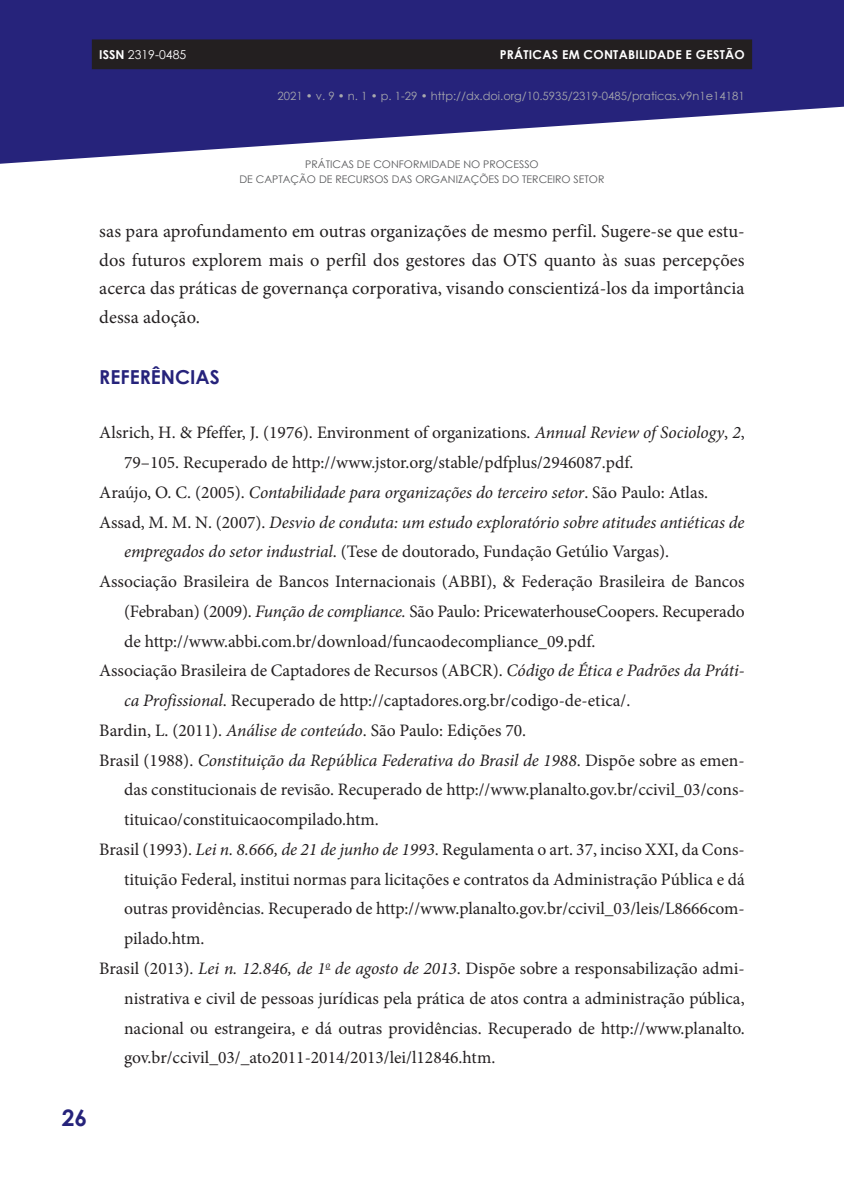
<style>
.page{position:relative;width:844px;height:1191px;background:#fff}
.page>*{position:absolute;margin:0;border:0;box-sizing:border-box;transform-origin:0 0}
.t1{font:700 22.75px "Century Gothic";color:#26237b}
.t2{font:700 19.25px "Century Gothic";color:#26237b}
.t3{font:18.38px/28.9px "Minion Pro";letter-spacing:.005em;color:#231f20;text-align:justify}
.t4{font:17.5px "Minion Pro";color:#231f20}
.t5{font:italic 17.5px "Minion Pro";letter-spacing:-.01em;color:#231f20}
.t6{font:700 12.25px "Century Gothic";letter-spacing:.02em;color:#fff}
.t7{font:12.25px "Century Gothic";color:#fff}
.t8{font:11.38px "Century Gothic";color:#a8a9ad}
.t9{font:10.5px/15.8px "Century Gothic";color:#57585a;text-align:center}
.s1{font-weight:700}
.s2{font-style:italic}
.s3{font-style:normal}
</style>
<div class="page">
<svg style="left:0;top:0;width:843px;height:164px;fill:#26237b"></svg>
<div style="left:92px;top:39px;width:660px;height:30px;background:#231f20"></div>
<p class="t7" style="left:99px;top:46px;width:88px"><span class="s1">ISSN</span> 2319-0485</p>
<p class="t6" style="left:499px;top:45px;width:246px">PRÁTICAS EM CONTABILIDADE E GESTÃO</p>
<p class="t8" style="left:277px;top:88px;width:468px">2021 • v. 9 • n. 1 • p. 1-29 • http://dx.doi.org/10.5935/2319-0485/praticas.v9n1e14181</p>
<p class="t9" style="left:239px;top:156px;width:366px">PRÁTICAS DE CONFORMIDADE NO PROCESSO<br>DE CAPTAÇÃO DE RECURSOS DAS ORGANIZAÇÕES DO TERCEIRO SETOR</p>
<p class="t3" style="left:99px;top:216px;width:646px">sas para aprofundamento em outras organizações de mesmo perfil. Sugere-se que estu&shy;dos futuros explorem mais o perfil dos gestores das OTS quanto às suas percepções acerca das práticas de governança corporativa, visando conscientizá-los da importância dessa adoção.</p>
<p class="t2" style="left:99px;top:362px;width:122px">REFERÊNCIAS</p>
<p class="t4" style="left:99px;top:421px;width:646px">Alsrich, H. &amp; Pfeffer, J. (1976). Environment of organizations. <span class="s2">Annual Review of Sociology</span>, <span class="s2">2</span>,</p>
<p class="t4" style="left:124px;top:451px;width:510px">79–105. Recuperado de http://www.jstor.org/stable/pdfplus/2946087.pdf.</p>
<p class="t5" style="left:99px;top:480px;width:610px"><span class="s3">Araújo, O. C. (2005).</span> Contabilidade para organizações do terceiro setor<span class="s3">. São Paulo: Atlas.</span></p>
<p class="t5" style="left:99px;top:510px;width:646px"><span class="s3">Assad, M. M. N. (2007).</span> Desvio de conduta: um estudo exploratório sobre atitudes antiéticas de</p>
<p class="t4" style="left:124px;top:540px;width:546px"><span class="s2">empregados do setor industrial</span>. (Tese de doutorado, Fundação Getúlio Vargas).</p>
<p class="t4" style="left:99px;top:570px;width:646px">Associação Brasileira de Bancos Internacionais (ABBI), &amp; Federação Brasileira de Bancos</p>
<p class="t4" style="left:124px;top:599px;width:622px">(Febraban) (2009). <span class="s2">Função de compliance.</span> São Paulo: PricewaterhouseCoopers. Recuperado</p>
<p class="t4" style="left:124px;top:629px;width:473px">de http://www.abbi.com.br/download/funcaodecompliance_09.pdf.</p>
<p class="t4" style="left:99px;top:659px;width:646px">Associação Brasileira de Captadores de Recursos (ABCR). <span class="s2">Código de Ética e Padrões da Práti-</span></p>
<p class="t4" style="left:124px;top:689px;width:507px"><span class="s2">ca Profissional</span>. Recuperado de http://captadores.org.br/codigo-de-etica/.</p>
<p class="t4" style="left:99px;top:718px;width:428px">Bardin, L. (2011). <span class="s2">Análise de conteúdo</span>. São Paulo: Edições 70.</p>
<p class="t5" style="left:99px;top:748px;width:646px"><span class="s3">Brasil (1988).</span> Constituição da República Federativa do Brasil de 1988<span class="s3">. Dispõe sobre as emen-</span></p>
<p class="t4" style="left:124px;top:778px;width:622px">das constitucionais de revisão. Recuperado de http://www.planalto.gov.br/ccivil_03/cons-</p>
<p class="t4" style="left:124px;top:808px;width:256px">tituicao/constituicaocompilado.htm.</p>
<p class="t4" style="left:99px;top:837px;width:646px">Brasil (1993). <span class="s2">Lei n. 8.666, de 21 de junho de 1993</span>. Regulamenta o art. 37, inciso XXI, da Cons-</p>
<p class="t4" style="left:124px;top:867px;width:622px">tituição Federal, institui normas para licitações e contratos da Administração Pública e dá</p>
<p class="t4" style="left:124px;top:897px;width:622px">outras providências. Recuperado de http://www.planalto.gov.br/ccivil_03/leis/L8666com-</p>
<p class="t4" style="left:124px;top:927px;width:82px">pilado.htm.</p>
<p class="t4" style="left:99px;top:956px;width:646px">Brasil (2013). <span class="s2">Lei n. 12.846, de 1</span><sup>o</sup> <span class="s2">de agosto de 2013</span>. Dispõe sobre a responsabilização admi-</p>
<p class="t4" style="left:124px;top:986px;width:622px">nistrativa e civil de pessoas jurídicas pela prática de atos contra a administração pública,</p>
<p class="t4" style="left:124px;top:1016px;width:622px">nacional ou estrangeira, e dá outras providências. Recuperado de http://www.planalto.</p>
<p class="t4" style="left:124px;top:1046px;width:372px">gov.br/ccivil_03/_ato2011-2014/2013/lei/l12846.htm.</p>
<h1 class="t1" style="left:62px;top:1100px;width:27px">26</h1>
</div>
